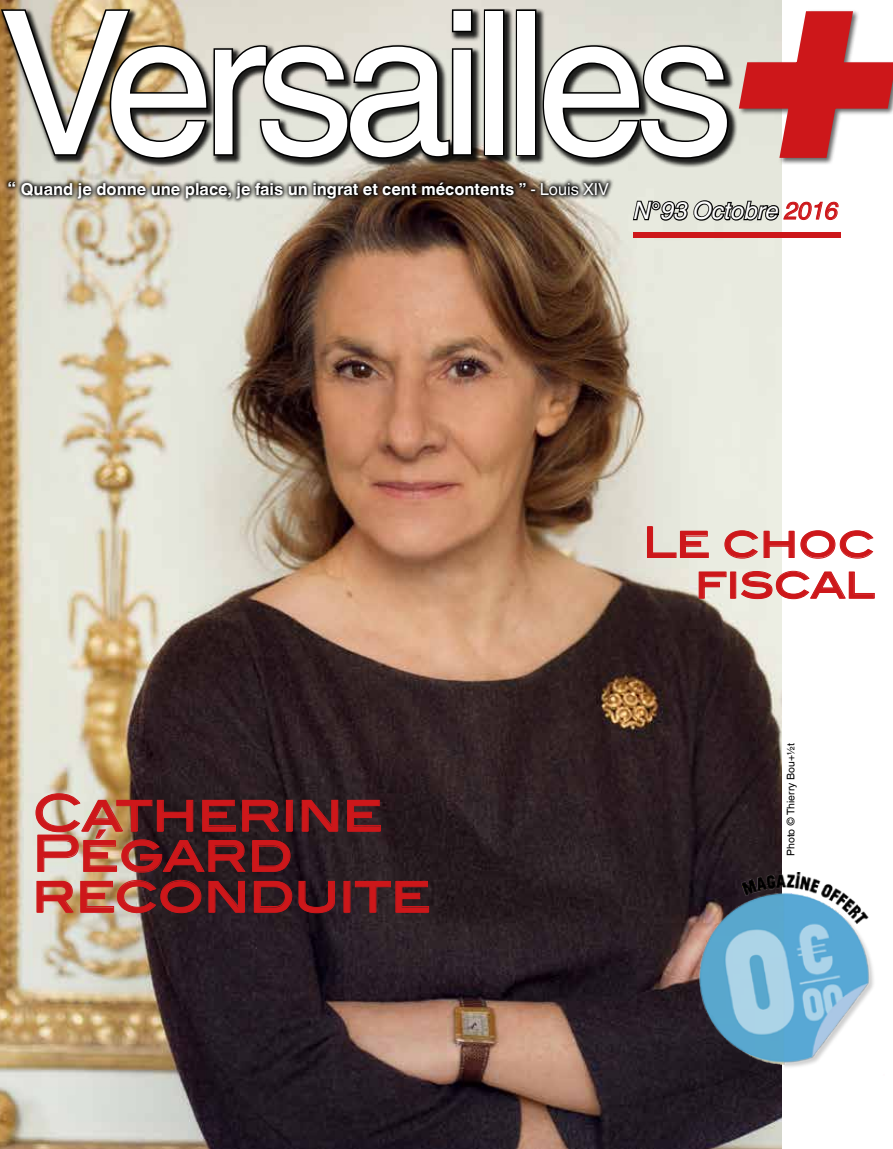
<style>
.page{position:relative;width:893px;height:1149px;background:#fff}
.page>*{position:absolute;margin:0;border:0;box-sizing:border-box;transform-origin:0 0}
.t1{font:199.5px "Helvetica World";letter-spacing:-.06em;color:#fff}
.t2{font:49.5px/40.5px "Blair Md ITCTT Medium";letter-spacing:-.01em;color:#cd171a}
.t3{font:42px/40.5px "Blair Md ITCTT Medium";letter-spacing:-.01em;color:#cd171a;text-align:right}
.t4{font:italic 24px "Helvetica World";color:#fff}
.t5{font:700 16.5px "Helvetica World";color:#fff}
.t6{font:10.5px "Helvetica World";color:#000}
.s1{font-size:18px}
.s2{font-weight:400}
.s3{color:#cd171a}
</style>
<div class="page">
<img style="left:0;top:0;width:782px;height:1148px">
<img style="left:4px;top:177px;width:610px;height:26px">
<svg style="left:631px;top:183px;width:208px;height:55px"></svg>
<div style="left:634px;top:231px;width:207px;height:6px;background:#cd171a"></div>
<div style="left:738px;top:10px;width:155px;height:155px;background:#000;opacity:.6"></div>
<div style="left:0;top:8px;width:738px;height:160px;background:#000;opacity:.87"></div>
<svg style="left:0;top:8px;width:474px;height:152px;background:#797366"></svg>
<div style="left:484px;top:9px;width:20px;height:147px;border:3px solid #000"></div>
<div style="left:516px;top:9px;width:20px;height:147px;border:3px solid #000"></div>
<svg style="left:541px;top:7px;width:352px;height:154px;background:#a7817d"></svg>
<svg style="left:647px;top:526px;width:62px;height:32px;background:#e2c7be"></svg>
<svg style="left:724px;top:530px;width:150px;height:29px"></svg>
<svg style="left:698px;top:571px;width:29px;height:27px"></svg>
<div style="left:730px;top:571px;width:6px;height:27px;border:1px solid #cd171a"></div>
<svg style="left:741px;top:570px;width:134px;height:29px"></svg>
<img style="left:685px;top:871px;width:189px;height:208px">
<div style="left:286px;top:799px;width:7px;height:31px;border:1px solid #cd171a"></div>
<svg style="left:301px;top:799px;width:37px;height:32px"></svg>
<svg style="left:347px;top:799px;width:34px;height:32px"></svg>
<img style="left:35px;top:792px;width:256px;height:80px">
<svg style="left:36px;top:880px;width:38px;height:32px"></svg>
<img style="left:80px;top:879px;width:122px;height:34px">
<svg style="left:208px;top:880px;width:37px;height:32px"></svg>
<svg style="left:254px;top:880px;width:81px;height:33px;background:#3a171e"></svg>
<svg style="left:355px;top:880px;width:74px;height:32px;background:#421f24"></svg>
<h1 class="t1" style="left:0;top:-31px;width:736px">Versailles</h1>
<p class="t5" style="left:7px;top:179px;width:603px"><span class="s1">“</span> Quand je donne une place, je fais un ingrat et cent mécontents ” <span class="s2">- Louis XIV</span></p>
<h3 class="t4" style="left:634px;top:197px;width:206px">N°93 Octobre <span class="s3">2016</span></h3>
<h2 class="t2" style="left:32px;top:792px;width:352px">Catherine<br>Pégard</h2>
<h2 class="t2" style="left:32px;top:873px;width:401px">reconduite</h2>
<h3 class="t3" style="left:642px;top:521px;width:234px">Le choc fiscal</h3>
<p class="t6" style="left:785px;top:855px;width:114px;rotate:-90deg">Photo © Thierry Bou+½t</p>
</div>
